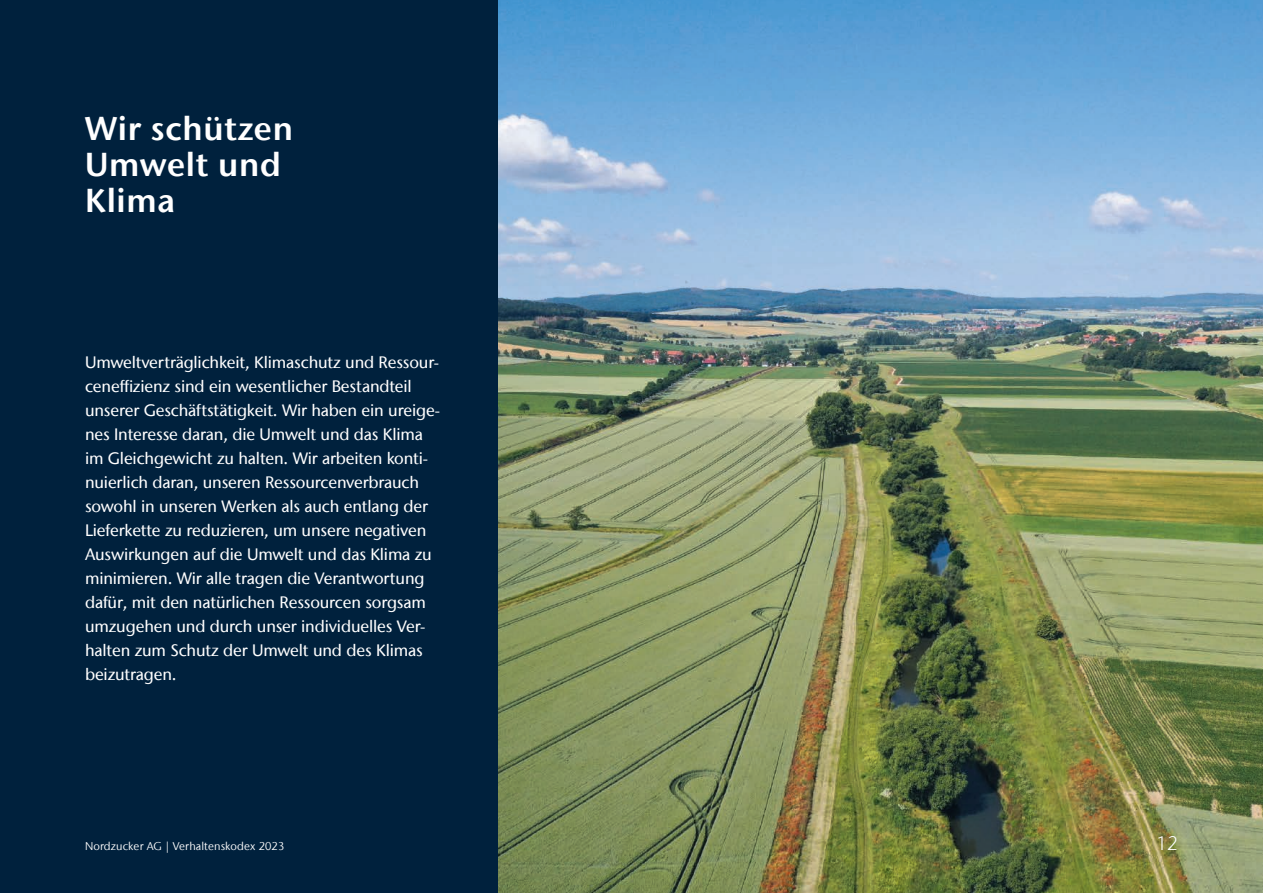
<style>
.page{position:relative;width:1263px;height:893px;background:#fff}
.page>*{position:absolute;margin:0;border:0;box-sizing:border-box;transform-origin:0 0}
.t1{font:600 33px/36px "Stone Sans IIITC Com";letter-spacing:.02em;color:#fff}
.t2{font:300 19.5px "Stone Sans IIITC Com";color:#fff}
.t3{font:500 16.5px/24px "Stone Sans IIITC Com";letter-spacing:-.01em;color:#fff}
.t4{font:11.25px "Stone Sans IIITC Com";letter-spacing:.01em;color:#fff}
</style>
<div class="page">
<img style="left:497px;top:0;width:766px;height:893px">
<div style="left:0;top:0;width:497px;height:893px;background:#00213d"></div>
<h1 class="t1" style="left:85px;top:110px;width:210px">Wir schützen<br>Umwelt und<br>Klima</h1>
<p class="t3" style="left:85px;top:350px;width:356px">Umweltverträglichkeit, Klimaschutz und Ressour&shy;ceneffizienz sind ein wesentlicher Bestandteil unserer Geschäftstätigkeit. Wir haben ein ureige&shy;nes Interesse daran, die Umwelt und das Klima im Gleichgewicht zu halten. Wir arbeiten konti&shy;nuierlich daran, unseren Ressourcenverbrauch sowohl in unseren Werken als auch entlang der Lieferkette zu reduzieren, um unsere negativen Auswirkungen auf die Umwelt und das Klima zu minimieren. Wir alle tragen die Verantwortung dafür, mit den natürlichen Ressourcen sorgsam umzugehen und durch unser individuelles Ver&shy;halten zum Schutz der Umwelt und des Klimas beizutragen.</p>
<p class="t4" style="left:85px;top:839px;width:201px">Nordzucker AG | Verhaltenskodex 2023</p>
<p class="t2" style="left:1156px;top:831px;width:23px">12</p>
</div>
